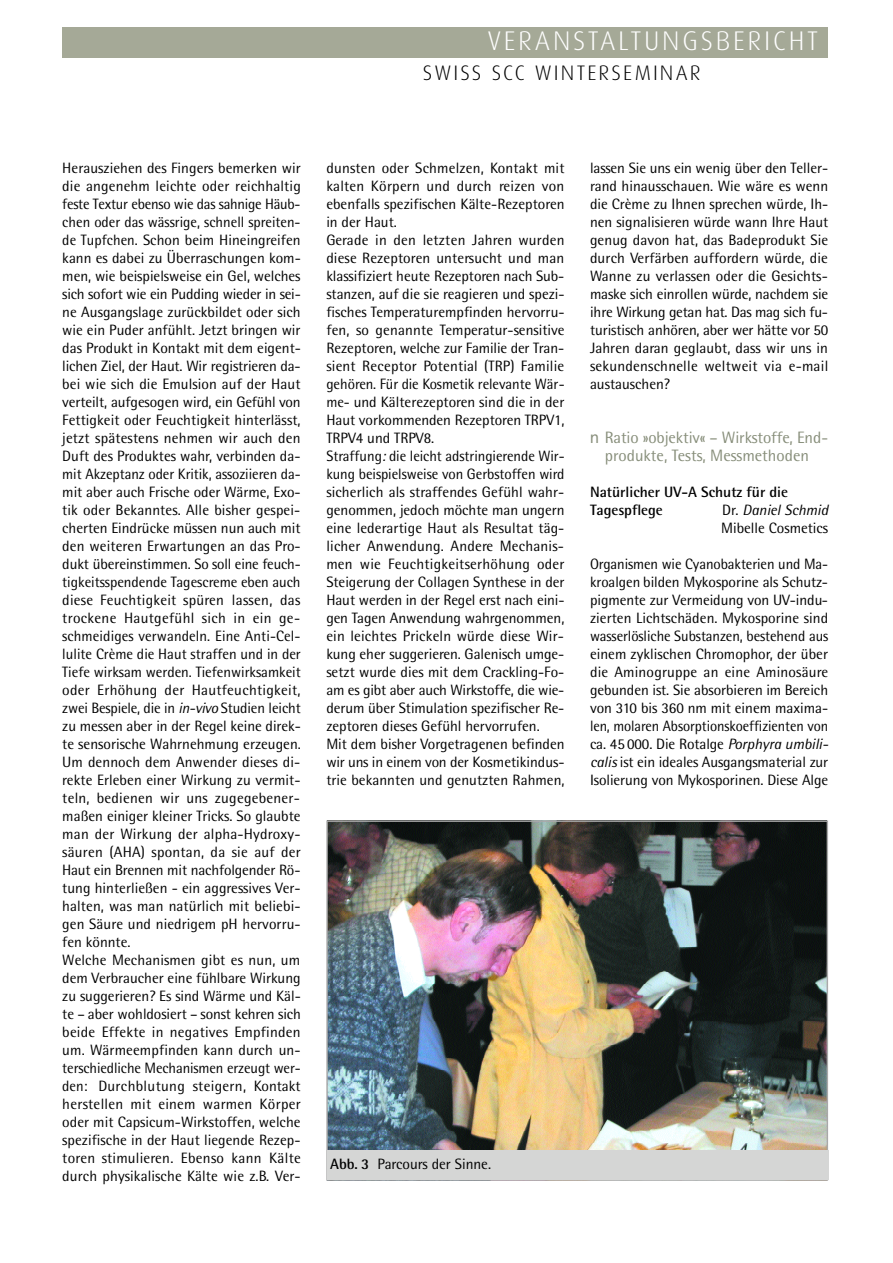
<style>
.page{position:relative;width:893px;height:1263px;background:#fff}
.page>*{position:absolute;margin:0;border:0;box-sizing:border-box;transform-origin:0 0}
.t1{font:300 27px "Dax";color:#fff}
.t2{font:300 21px "Dax";letter-spacing:.1em;color:#000}
.t3{font:16.5px/18px "Rotis Semi Sans";letter-spacing:-.005em;color:#878e7a;text-align:center}
.t4{font:15px/18px "Rotis Semi Sans";color:#000}
.t5{font:700 15px/18px "Rotis Semi Sans";color:#000}
.s1{font-style:italic}
.s2{font-weight:700}
.s3{font-family:"Geneva";font-size:15px}
</style>
<div class="page">
<div style="left:62px;top:27px;width:766px;height:30px;background:#a5a997"></div>
<img style="left:326px;top:820px;width:502px;height:361px">
<div style="left:327px;top:1150px;width:501px;height:30px;background:#d5d6d5"></div>
<h1 class="t1" style="left:487px;top:29px;width:332px">V E R A N STA LT U N G S B E R I C H T</h1>
<h2 class="t2" style="left:423px;top:63px;width:279px">SW I SS SCC WINTERSEMINAR</h2>
<p class="t4" style="left:62px;top:160px;width:240px">Herausziehen des Fingers bemerken wir die angenehm leichte oder reichhaltig feste Textur ebenso wie das sahnige Häub&shy;chen oder das wässrige, schnell spreiten&shy;de Tupfchen. Schon beim Hineingreifen kann es dabei zu Überraschungen kom&shy;men, wie beispielsweise ein Gel, welches sich sofort wie ein Pudding wieder in sei&shy;ne Ausgangslage zurückbildet oder sich wie ein Puder anfühlt. Jetzt bringen wir das Produkt in Kontakt mit dem eigent&shy;lichen Ziel, der Haut. Wir registrieren da&shy;bei wie sich die Emulsion auf der Haut verteilt, aufgesogen wird, ein Gefühl von Fettigkeit oder Feuchtigkeit hinterlässt, jetzt spätestens nehmen wir auch den Duft des Produktes wahr, verbinden da&shy;mit Akzeptanz oder Kritik, assoziieren da&shy;mit aber auch Frische oder Wärme, Exo&shy;tik oder Bekanntes. Alle bisher gespei&shy;cherten Eindrücke müssen nun auch mit den weiteren Erwartungen an das Pro&shy;dukt übereinstimmen. So soll eine feuch&shy;tigkeitsspendende Tagescreme eben auch diese Feuchtigkeit spüren lassen, das trockene Hautgefühl sich in ein ge&shy;schmeidiges verwandeln. Eine Anti-Cel&shy;lulite Crème die Haut straffen und in der Tiefe wirksam werden. Tiefenwirksamkeit oder Erhöhung der Hautfeuchtigkeit, zwei Bespiele, die in <span class="s1">in-vivo</span> Studien leicht zu messen aber in der Regel keine direk&shy;te sensorische Wahrnehmung erzeugen.<br>Um dennoch dem Anwender dieses di&shy;rekte Erleben einer Wirkung zu vermit&shy;teln, bedienen wir uns zugegebener&shy;maßen einiger kleiner Tricks. So glaubte man der Wirkung der alpha-Hydroxy&shy;säuren (AHA) spontan, da sie auf der Haut ein Brennen mit nachfolgender Rö&shy;tung hinterließen - ein aggressives Ver&shy;halten, was man natürlich mit beliebi&shy;gen Säure und niedrigem pH hervorru&shy;fen könnte.<br>Welche Mechanismen gibt es nun, um dem Verbraucher eine fühlbare Wirkung zu suggerieren? Es sind Wärme und Käl&shy;te – aber wohldosiert – sonst kehren sich beide Effekte in negatives Empfinden um. Wärmeempfinden kann durch un&shy;terschiedliche Mechanismen erzeugt wer&shy;den: Durchblutung steigern, Kontakt herstellen mit einem warmen Körper oder mit Capsicum-Wirkstoffen, welche spezifische in der Haut liegende Rezep&shy;toren stimulieren. Ebenso kann Kälte durch physikalische Kälte wie z.B. Ver-</p>
<p class="t4" style="left:326px;top:160px;width:240px">dunsten oder Schmelzen, Kontakt mit kalten Körpern und durch reizen von ebenfalls spezifischen Kälte-Rezeptoren in der Haut.<br>Gerade in den letzten Jahren wurden diese Rezeptoren untersucht und man klassifiziert heute Rezeptoren nach Sub&shy;stanzen, auf die sie reagieren und spezi&shy;fisches Temperaturempfinden hervorru&shy;fen, so genannte Temperatur-sensitive Rezeptoren, welche zur Familie der Tran&shy;sient Receptor Potential (TRP) Familie gehören. Für die Kosmetik relevante Wär&shy;me- und Kälterezeptoren sind die in der Haut vorkommenden Rezeptoren TRPV1, TRPV4 und TRPV8.<br>Straffung<span class="s1">:</span> die leicht adstringierende Wir&shy;kung beispielsweise von Gerbstoffen wird sicherlich als straffendes Gefühl wahr&shy;genommen, jedoch möchte man ungern eine lederartige Haut als Resultat täg&shy;licher Anwendung. Andere Mechanis&shy;men wie Feuchtigkeitserhöhung oder Steigerung der Collagen Synthese in der Haut werden in der Regel erst nach eini&shy;gen Tagen Anwendung wahrgenommen, ein leichtes Prickeln würde diese Wir&shy;kung eher suggerieren. Galenisch umge&shy;setzt wurde dies mit dem Crackling-Fo&shy;am es gibt aber auch Wirkstoffe, die wie&shy;derum über Stimulation spezifischer Re&shy;zeptoren dieses Gefühl hervorrufen.<br>Mit dem bisher Vorgetragenen befinden wir uns in einem von der Kosmetikindus&shy;trie bekannten und genutzten Rahmen,</p>
<p class="t4" style="left:330px;top:1156px;width:162px"><span class="s2">Abb. 3</span> Parcours der Sinne.</p>
<p class="t4" style="left:590px;top:160px;width:240px;text-align:justify">lassen Sie uns ein wenig über den Teller&shy;rand hinausschauen. Wie wäre es wenn die Crème zu Ihnen sprechen würde, Ih&shy;nen signalisieren würde wann Ihre Haut genug davon hat, das Badeprodukt Sie durch Verfärben auffordern würde, die Wanne zu verlassen oder die Gesichts&shy;maske sich einrollen würde, nachdem sie ihre Wirkung getan hat. Das mag sich fu&shy;turistisch anhören, aber wer hätte vor 50<br>Jahren daran geglaubt, dass wir uns in sekundenschnelle weltweit via e-mail austauschen?</p>
<p class="t3" style="left:590px;top:430px;width:240px"><span class="s3">n</span> Ratio »objektiv« – Wirkstoffe, End&shy;produkte, Tests, Messmethoden</p>
<p class="t5" style="left:590px;top:484px;width:199px">Natürlicher UV-A Schutz für die<br>Tagespflege</p>
<p class="t4" style="left:721px;top:502px;width:109px">Dr. <span class="s1">Daniel Schmid<br></span>Mibelle Cosmetics</p>
<p class="t4" style="left:590px;top:556px;width:240px;text-align:justify">Organismen wie Cyanobakterien und Ma&shy;kroalgen bilden Mykosporine als Schutz&shy;pigmente zur Vermeidung von UV-indu&shy;zierten Lichtschäden. Mykosporine sind wasserlösliche Substanzen, bestehend aus einem zyklischen Chromophor, der über die Aminogruppe an eine Aminosäure gebunden ist. Sie absorbieren im Bereich von 310 bis 360 nm mit einem maxima&shy;len, molaren Absorptionskoeffizienten von ca. 45 000. Die Rotalge <span class="s1">Porphyra umbili&shy;calis</span> ist ein ideales Ausgangsmaterial zur Isolierung von Mykosporinen. Diese Alge</p>
</div>
